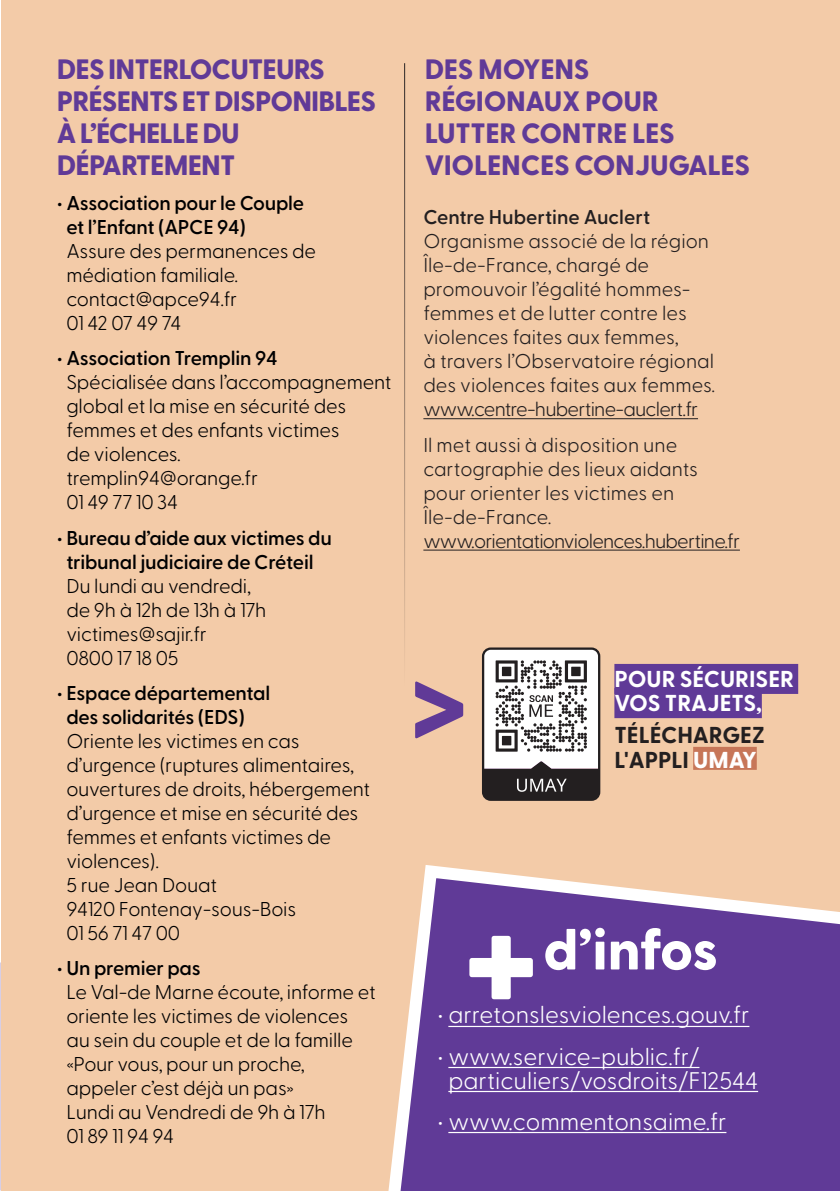
<style>
.page{position:relative;width:840px;height:1191px;background:#fff}
.page>*{position:absolute;margin:0;border:0;box-sizing:border-box;transform-origin:0 0}
.t1{font:800 172.8px "Greycliff CF";color:#fff}
.t2{font:800 56.8px "Greycliff CF";letter-spacing:-.015em;color:#fff}
.t3{font:800 28px/32px "Greycliff CF";letter-spacing:-.03em;color:#603a97}
.t4{font:800 28px/32px "Greycliff CF";letter-spacing:-.01em;color:#603a97}
.t5{font:300 24px/24px "Greycliff CF";color:#fff}
.t6{font:700 23px/24.2px "Greycliff CF";color:#fff}
.t7{font:700 23px/24.2px "Greycliff CF";color:#231f20}
.t8{font:300 20px/24px "Greycliff CF";letter-spacing:-.01em;color:#000001}
.t9{font:300 20px/24px "Greycliff CF";color:#231f20}
.t10{font:600 20px/24px "Greycliff CF";letter-spacing:-.01em;color:#000001}
.t11{font:600 20px "Greycliff CF";color:#231f20}
.s1{font-weight:800;color:#fff}
</style>
<div class="page">
<div style="left:1px;top:0;width:838px;height:1191px;background:#f3cba8"></div>
<svg style="left:388px;top:865px;width:451px;height:326px;background:#79569f"></svg>
<hr style="left:423px;top:418px;width:274px;height:1px;background:#231f20">
<hr style="left:423px;top:549px;width:316px;height:1px;background:#231f20">
<svg style="left:415px;top:681px;width:48px;height:57px"></svg>
<hr style="left:404px;top:63px;width:1px;height:677px;background:#231f20">
<hr style="left:448px;top:1025px;width:301px;height:2px;background:#fff">
<hr style="left:448px;top:1066px;width:251px;height:2px;background:#fff">
<hr style="left:448px;top:1090px;width:309px;height:2px;background:#fff">
<hr style="left:448px;top:1132px;width:278px;height:1px;background:#fff">
<div style="left:614px;top:664px;width:183px;height:30px;background:#603a97"></div>
<div style="left:614px;top:688px;width:147px;height:30px;background:#603a97"></div>
<div style="left:692px;top:747px;width:64px;height:23px;background:#c77658"></div>
<svg style="left:484px;top:650px;width:113px;height:148px;background:#acaaab"></svg>
<div style="left:481px;top:647px;width:119px;height:154px;border:2px solid #231f20;border-radius:8px"></div>
<h3 class="t3" style="left:57px;top:52px;width:320px">DES INTERLOCUTEURS<br>PRÉSENTS ET DISPONIBLES<br>À L’ÉCHELLE DU<br>DÉPARTEMENT</h3>
<h3 class="t4" style="left:424px;top:51px;width:327px">DES MOYENS<br>RÉGIONAUX POUR<br>LUTTER CONTRE LES<br>VIOLENCES CONJUGALES</h3>
<p class="t10" style="left:66px;top:189px;width:239px;text-indent:-10px">• Association pour le Couple et l’Enfant (APCE 94)</p>
<p class="t8" style="left:66px;top:237px;width:251px">Assure des permanences de médiation familiale. contact@apce94.fr<br>01 42 07 49 74</p>
<p class="t10" style="left:57px;top:345px;width:222px">• Association Tremplin 94</p>
<p class="t8" style="left:66px;top:368px;width:326px">Spécialisée dans l’accompagnement global et la mise en sécurité des femmes et des enfants victimes<br>de violences.<br>tremplin94@orange.fr<br>01 49 77 10 34</p>
<p class="t10" style="left:57px;top:524px;width:276px;text-align:center">• Bureau d’aide aux victimes du tribunal judiciaire de Créteil</p>
<p class="t8" style="left:66px;top:572px;width:201px">Du lundi au vendredi, de 9h à 12h de 13h à 17h victimes@sajir.fr<br>0800 17 18 05</p>
<p class="t10" style="left:66px;top:679px;width:205px;text-indent:-10px">• Espace départemental des solidarités (EDS)</p>
<p class="t8" style="left:66px;top:727px;width:305px">Oriente les victimes en cas d’urgence (ruptures alimentaires, ouvertures de droits, hébergement d’urgence et mise en sécurité des femmes et enfants victimes de violences).<br>5 rue Jean Douat<br>94120 Fontenay-sous-Bois<br>01 56 71 47 00</p>
<p class="t10" style="left:57px;top:955px;width:145px">• Un premier pas</p>
<p class="t8" style="left:66px;top:978px;width:311px">Le Val-de Marne écoute, informe et oriente les victimes de violences au sein du couple et de la famille «Pour vous, pour un proche, appeler c’est déjà un pas»<br>Lundi au Vendredi de 9h à 17h<br>01 89 11 94 94</p>
<p class="t11" style="left:423px;top:202px;width:228px">Centre Hubertine Auclert</p>
<p class="t9" style="left:423px;top:227px;width:293px">Organisme associé de la région<br>Île-de-France, chargé de promouvoir l’égalité hommes&shy;femmes et de lutter contre les violences faites aux femmes,<br>à travers l’Observatoire régional des violences faites aux femmes. www.centre-hubertine-auclert.fr</p>
<p class="t9" style="left:423px;top:431px;width:318px">Il met aussi à disposition une cartographie des lieux aidants pour orienter les victimes en<br>Île-de-France. www.orientationviolences.hubertine.fr</p>
<p class="t6" style="left:614px;top:665px;width:181px">POUR SÉCURISER<br>VOS TRAJETS,</p>
<p class="t7" style="left:614px;top:722px;width:152px">TÉLÉCHARGEZ<br>L'APPLI <span class="s1">UMAY</span></p>
<h1 class="t1" style="left:458px;top:824px;width:87px">+</h1>
<h2 class="t2" style="left:543px;top:906px;width:176px">d’infos</h2>
<p class="t5" style="left:437px;top:1001px;width:313px">• arretonslesviolences.gouv.fr</p>
<p class="t5" style="left:448px;top:1042px;width:311px;text-indent:-11px">• www.service-public.fr/ particuliers/vosdroits/F12544</p>
<p class="t5" style="left:437px;top:1107px;width:290px">• www.commentonsaime.fr</p>
</div>
